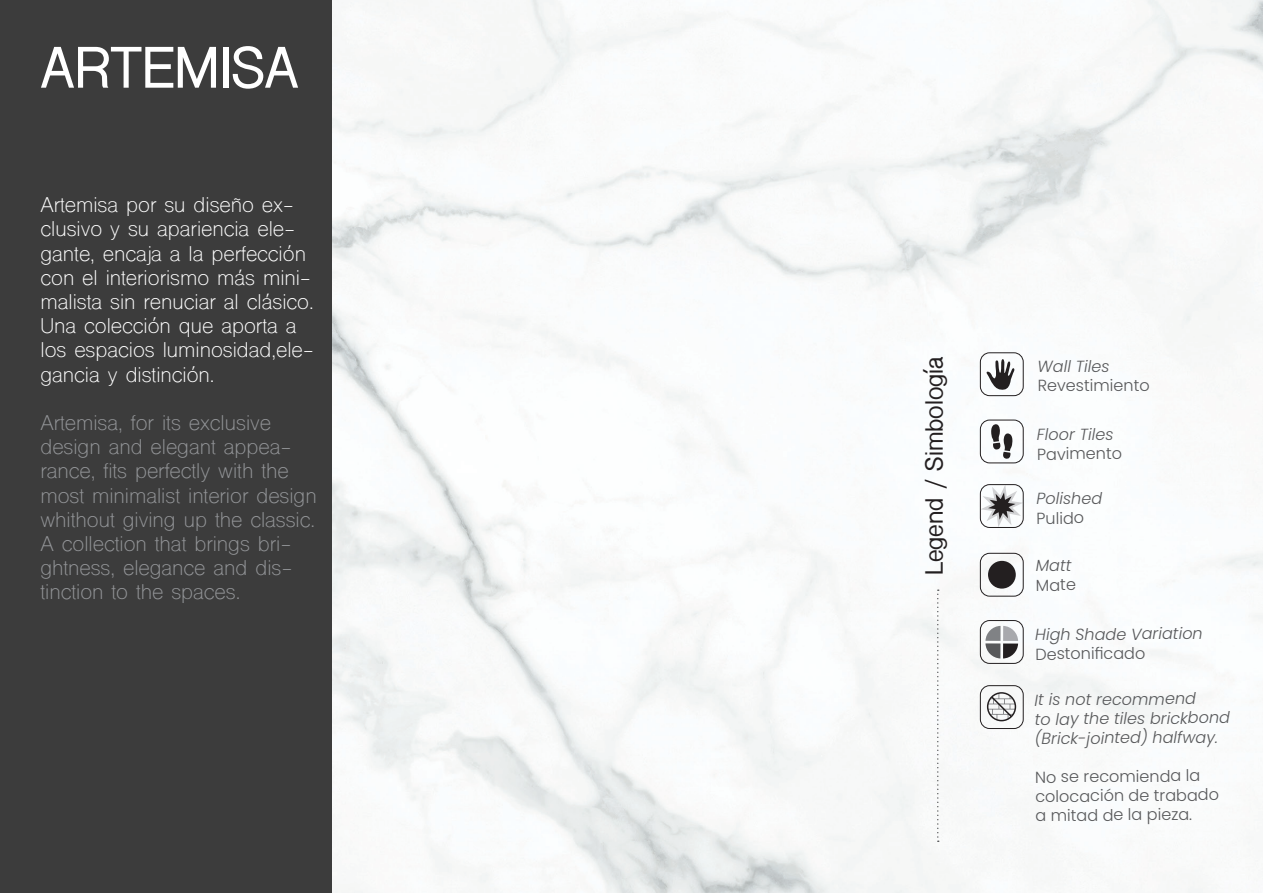
<style>
.page{position:relative;width:1263px;height:893px;background:#fff}
.page>*{position:absolute;margin:0;border:0;box-sizing:border-box;transform-origin:0 0}
.TITULO_COLECCION{font:700 54px "Shree Dev 0714";color:#fff}
.TITULO_COLECCION-2{font:700 23.25px "Shree Dev 0714";color:#231f20}
.t1{font:20.1px/24.2px "Shree Dev 0714";color:#939598}
.t2{font:20.1px/24.2px "Shree Dev 0714";color:#fff}
.t3{font:italic 300 16.05px/19.4px "Poppins";color:#57585a}
.t4{font:300 16.05px/19.2px "Poppins";color:#57585a}
.s1{font-style:italic}
.s2{font-style:normal}
</style>
<div class="page">
<img style="left:332px;top:0;width:931px;height:893px">
<svg style="left:937px;top:589px;width:2px;height:253px"></svg>
<div style="left:0;top:0;width:332px;height:893px;background:#3c3c3c"></div>
<div style="left:980px;top:353px;width:43px;height:43px;border:1px solid #231f20;border-radius:9px"></div>
<svg style="left:986px;top:359px;width:28px;height:32px"></svg>
<div style="left:980px;top:420px;width:43px;height:43px;border:1px solid #231f20;border-radius:9px"></div>
<svg style="left:991px;top:424px;width:21px;height:35px"></svg>
<div style="left:980px;top:620px;width:43px;height:44px;border:1px solid #231f20;border-radius:9px"></div>
<svg style="left:985px;top:626px;width:33px;height:32px"></svg>
<div style="left:980px;top:553px;width:43px;height:43px;border:1px solid #231f20;border-radius:9px"></div>
<div style="left:988px;top:561px;width:28px;height:28px;background:#231f20;border-radius:50%"></div>
<div style="left:980px;top:484px;width:43px;height:44px;border:1px solid #231f20;border-radius:9px"></div>
<svg style="left:980px;top:485px;width:43px;height:42px"></svg>
<div style="left:980px;top:685px;width:43px;height:44px;border:1px solid #231f20;border-radius:9px"></div>
<svg style="left:987px;top:692px;width:29px;height:29px"></svg>
<p class="TITULO_COLECCION" style="left:40px;top:37px;width:260px">ARTEMISA</p>
<p class="t2" style="left:40px;top:195px;width:275px">Artemisa por su diseño ex&shy;clusivo y su apariencia ele&shy;gante, encaja a la perfección con el interiorismo más mini&shy;malista sin renuciar al clásico.</p>
<p class="t2" style="left:40px;top:316px;width:275px">Una colección que aporta a los espacios luminosidad,ele&shy;gancia y distinción.</p>
<p class="t1" style="left:40px;top:413px;width:278px">Artemisa, for its exclusive design and elegant appea&shy;rance, fits perfectly with the most minimalist interior design whithout giving up the classic.</p>
<p class="t1" style="left:40px;top:534px;width:254px;text-align:justify">A collection that brings bri&shy;ghtness, elegance and dis&shy;tinction to the spaces.</p>
<p class="TITULO_COLECCION-2" style="left:921px;top:575px;width:220px;rotate:-90deg">Legend / Simbología</p>
<p class="t4" style="left:1037px;top:357px;width:114px"><span class="s1">Wall Tiles<br></span>Revestimiento</p>
<p class="t3" style="left:1037px;top:425px;width:87px">Floor Tiles<br><span class="s2">Pavimento</span></p>
<p class="t3" style="left:1036px;top:489px;width:67px">Polished<br><span class="s2">Pulido</span></p>
<p class="t3" style="left:1036px;top:556px;width:42px">Matt<br><span class="s2">Mate</span></p>
<p class="t3" style="left:1035px;top:624px;width:169px">High Shade Variation<br><span class="s2">Destonificado</span></p>
<p class="t3" style="left:1034px;top:690px;width:163px">It is not recommend</p>
<p class="t3" style="left:1035px;top:709px;width:197px">to lay the tiles brickbond</p>
<p class="t3" style="left:1035px;top:728px;width:185px">(Brick-jointed) halfway.</p>
<p class="t4" style="left:1035px;top:767px;width:167px">No se recomienda la</p>
<p class="t4" style="left:1035px;top:786px;width:185px">colocación de trabado</p>
<p class="t4" style="left:1035px;top:805px;width:158px">a mitad de la pieza.</p>
</div>
